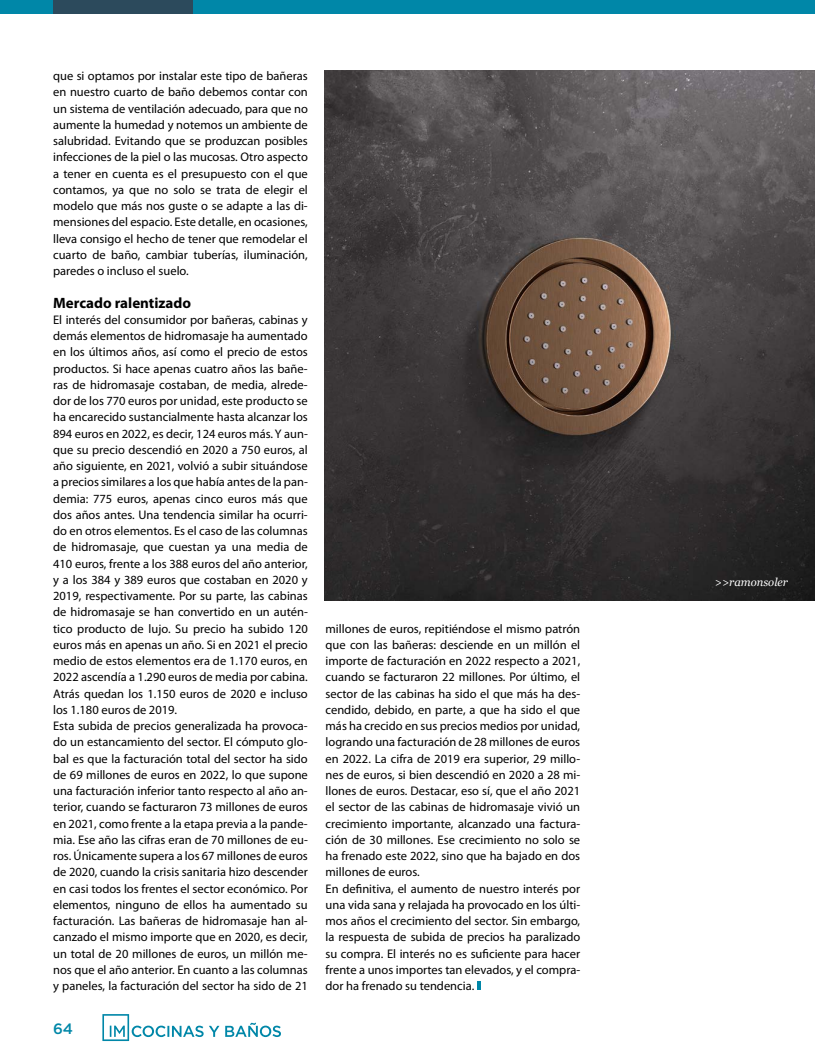
<style>
.page{position:relative;width:815px;height:1063px;background:#fff}
.page>*{position:absolute;margin:0;border:0;box-sizing:border-box;transform-origin:0 0}
.t1{font:700 15px "Myriad Pro";color:#000}
.t2{font:500 15px "Gotham";color:#0087a8}
.t3{font:12.5px/16.2px "Myriad Pro";color:#000}
.t4{font:italic 11.25px "Georgia";color:#fff}
</style>
<div class="page">
<div style="left:0;top:0;width:815px;height:14px;background:#0087a8"></div>
<div style="left:53px;top:0;width:139px;height:14px;background:#2c4a5c"></div>
<svg style="left:102px;top:1014px;width:117px;height:27px"></svg>
<svg style="left:225px;top:1023px;width:56px;height:14px"></svg>
<svg style="left:477px;top:982px;width:4px;height:8px"></svg>
<img style="left:324px;top:71px;width:491px;height:529px">
<p class="t3" style="left:53px;top:68px;width:256px;text-align:justify">que si optamos por instalar este tipo de bañeras en nuestro cuarto de baño debemos contar con un sistema de ventilación adecuado, para que no aumente la humedad y notemos un ambiente de salubridad. Evitando que se produzcan posibles infecciones de la piel o las mucosas. Otro aspecto a tener en cuenta es el presupuesto con el que contamos, ya que no solo se trata de elegir el modelo que más nos guste o se adapte a las di&shy;mensiones del espacio. Este detalle, en ocasiones, lleva consigo el hecho de tener que remodelar el cuarto de baño, cambiar tuberías, iluminación, paredes o incluso el suelo.</p>
<p class="t1" style="left:53px;top:293px;width:139px">Mercado ralentizado</p>
<p class="t3" style="left:53px;top:311px;width:256px">El interés del consumidor por bañeras, cabinas y demás elementos de hidromasaje ha aumentado en los últimos años, así como el precio de estos productos. Si hace apenas cuatro años las bañe&shy;ras de hidromasaje costaban, de media, alrede&shy;dor de los 770 euros por unidad, este producto se ha encarecido sustancialmente hasta alcanzar los 894 euros en 2022, es decir, 124 euros más. Y aun&shy;que su precio descendió en 2020 a 750 euros, al año siguiente, en 2021, volvió a subir situándose a precios similares a los que había antes de la pan&shy;demia: 775 euros, apenas cinco euros más que dos años antes. Una tendencia similar ha ocurri&shy;do en otros elementos. Es el caso de las columnas de hidromasaje, que cuestan ya una media de 410 euros, frente a los 388 euros del año anterior, y a los 384 y 389 euros que costaban en 2020 y 2019, respectivamente. Por su parte, las cabinas de hidromasaje se han convertido en un autén&shy;tico producto de lujo. Su precio ha subido 120 euros más en apenas un año. Si en 2021 el precio medio de estos elementos era de 1.170 euros, en 2022 ascendía a 1.290 euros de media por cabina.<br>Atrás quedan los 1.150 euros de 2020 e incluso los 1.180 euros de 2019.<br>Esta subida de precios generalizada ha provoca&shy;do un estancamiento del sector. El cómputo glo&shy;bal es que la facturación total del sector ha sido de 69 millones de euros en 2022, lo que supone una facturación inferior tanto respecto al año an&shy;terior, cuando se facturaron 73 millones de euros en 2021, como frente a la etapa previa a la pande&shy;mia. Ese año las cifras eran de 70 millones de eu&shy;ros. Únicamente supera a los 67 millones de euros de 2020, cuando la crisis sanitaria hizo descender en casi todos los frentes el sector económico. Por elementos, ninguno de ellos ha aumentado su facturación. Las bañeras de hidromasaje han al&shy;canzado el mismo importe que en 2020, es decir, un total de 20 millones de euros, un millón me&shy;nos que el año anterior. En cuanto a las columnas y paneles, la facturación del sector ha sido de 21</p>
<p class="t2" style="left:53px;top:1018px;width:22px">64</p>
<p class="t3" style="left:326px;top:620px;width:256px">millones de euros, repitiéndose el mismo patrón que con las bañeras: desciende en un millón el importe de facturación en 2022 respecto a 2021, cuando se facturaron 22 millones. Por último, el sector de las cabinas ha sido el que más ha des&shy;cendido, debido, en parte, a que ha sido el que más ha crecido en sus precios medios por unidad, logrando una facturación de 28 millones de euros en 2022. La cifra de 2019 era superior, 29 millo&shy;nes de euros, si bien descendió en 2020 a 28 mi&shy;llones de euros. Destacar, eso sí, que el año 2021 el sector de las cabinas de hidromasaje vivió un crecimiento importante, alcanzado una factura&shy;ción de 30 millones. Ese crecimiento no solo se ha frenado este 2022, sino que ha bajado en dos millones de euros.<br>En definitiva, el aumento de nuestro interés por una vida sana y relajada ha provocado en los últi&shy;mos años el crecimiento del sector. Sin embargo, la respuesta de subida de precios ha paralizado su compra. El interés no es suficiente para hacer frente a unos importes tan elevados, y el compra&shy;dor ha frenado su tendencia.</p>
<p class="t4" style="left:715px;top:574px;width:75px">&gt;&gt;ramonsoler</p>
</div>
